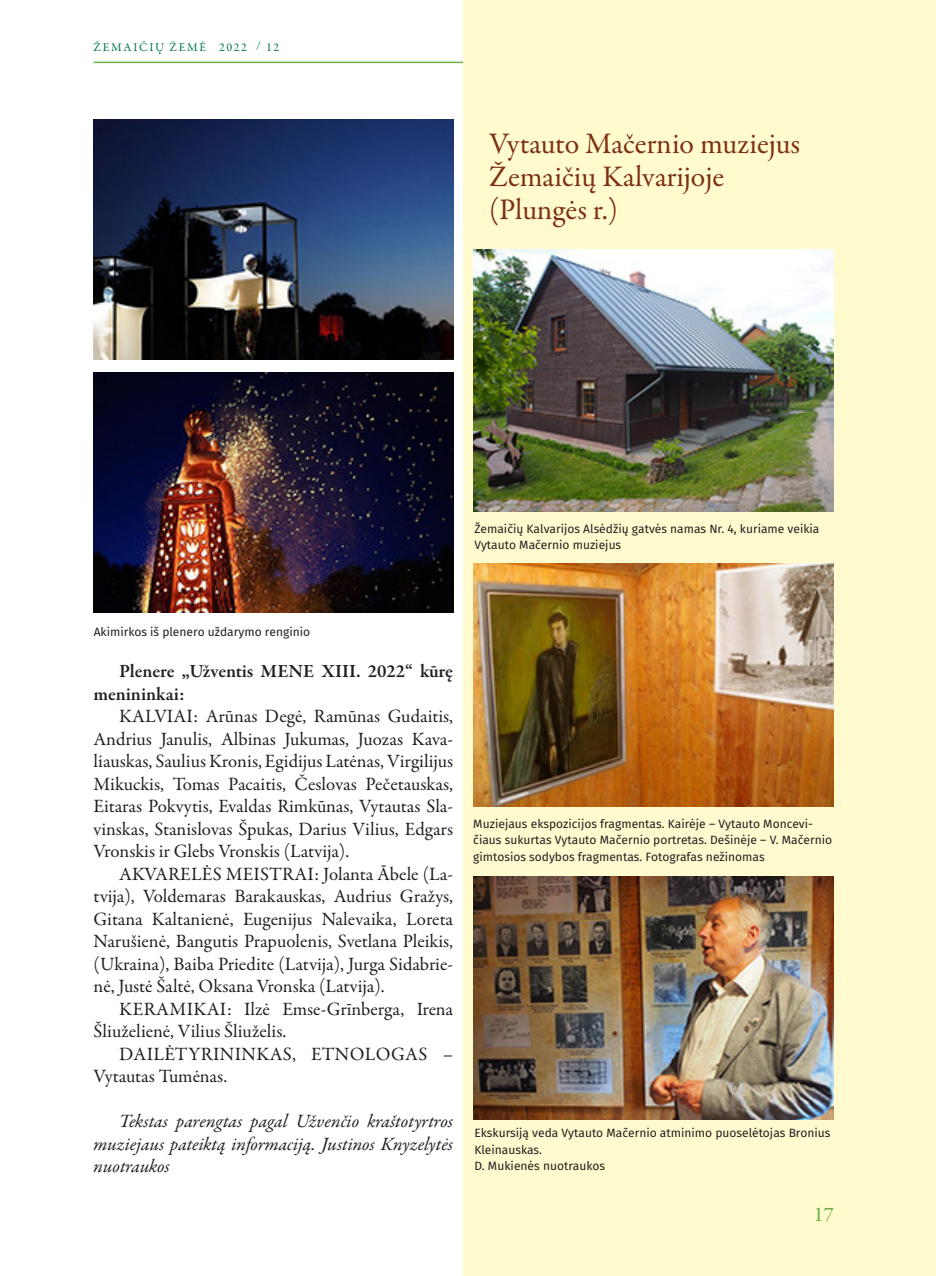
<style>
.page{position:relative;width:936px;height:1276px;background:#fff}
.page>*{position:absolute;margin:0;border:0;box-sizing:border-box;transform-origin:0 0}
.tekstas{font:30px "Garamond Premr Pro";letter-spacing:-.005em;color:#7d3014}
.t1{font:21px "Garamond Premr Pro";color:#6fb048}
.tekstas-2{font:18.9px/22.5px "Garamond Premr Pro";color:#231f20;text-align:justify}
.tekstas-3{font:italic 18.9px/22.5px "Garamond Premr Pro";letter-spacing:-.005em;color:#231f20;text-align:justify}
.tekstas-4{font:600 18.9px/22.5px "Garamond Premr Pro";letter-spacing:-.005em;color:#231f20}
.tekstas-5{font:18.9px/22.5px "Garamond Premr Pro";letter-spacing:.02em;color:#231f20}
.parašas{font:12px/16.5px "Fira Sans";color:#231f20}
.t2{font:12px "Garamond Premr Pro";letter-spacing:.14em;color:#00783e}
</style>
<div class="page">
<hr style="left:94px;top:62px;width:739px;height:1px;background:#6fb048">
<div style="left:463px;top:0;width:472px;height:1276px;background:#fffbcf"></div>
<img style="left:94px;top:119px;width:359px;height:240px">
<img style="left:94px;top:373px;width:360px;height:240px">
<img style="left:473px;top:250px;width:360px;height:261px">
<img style="left:473px;top:563px;width:360px;height:243px">
<img style="left:473px;top:876px;width:360px;height:243px">
<p class="t2" style="left:94px;top:40px;width:187px">ŽEMAIČIŲ ŽEMĖ 2022 / 12</p>
<p class="tekstas" style="left:489px;top:125px;width:312px">Vytauto Mačernio muziejus</p>
<p class="tekstas" style="left:489px;top:158px;width:237px">Žemaičių Kalvarijoje</p>
<p class="tekstas" style="left:489px;top:191px;width:130px">(Plungės r.)</p>
<p class="parašas" style="left:474px;top:521px;width:346px">Žemaičių Kalvarijos Alsėdžių gatvės namas Nr. 4, kuriame veikia<br>Vytauto Mačernio muziejus</p>
<p class="parašas" style="left:94px;top:624px;width:218px">Akimirkos iš plenero uždarymo renginio</p>
<p class="tekstas-4" style="left:94px;top:660px;width:361px;text-indent:26px">Plenere „Užventis MENE XIII. 2022“ kūrę menininkai:</p>
<p class="tekstas-2" style="left:94px;top:705px;width:361px;text-indent:26px">KALVIAI: Arūnas Degė, Ramūnas Gudaitis, Andrius Janulis, Albinas Jukumas, Juozas Kava&shy;liauskas, Saulius Kronis, Egidijus Latėnas, Virgilijus Mikuckis, Tomas Pacaitis, Česlovas Pečetauskas, Eitaras Pokvytis, Evaldas Rimkūnas, Vytautas Sla&shy;vinskas, Stanislovas Špukas, Darius Vilius, Edgars Vronskis ir Glebs Vronskis (Latvija).</p>
<p class="tekstas-2" style="left:94px;top:863px;width:361px;text-indent:26px">AKVARELĖS MEISTRAI: Jolanta Ābele (La&shy;tvija), Voldemaras Barakauskas, Audrius Gražys, Gitana Kaltanienė, Eugenijus Nalevaika, Loreta Narušienė, Bangutis Prapuolenis, Svetlana Pleikis, (Ukraina), Baiba Priedite (Latvija), Jurga Sidabrie&shy;nė, Justė Šaltė, Oksana Vronska (Latvija).</p>
<p class="tekstas-2" style="left:94px;top:998px;width:361px;text-indent:26px">KERAMIKAI: Ilzė Emse-Grīnberga, Irena<br>Šliuželienė, Vilius Šliuželis.</p>
<p class="tekstas-5" style="left:94px;top:1043px;width:361px;text-indent:26px">DAILĖTYRININKAS, ETNOLOGAS –<br>Vytautas Tumėnas.</p>
<p class="tekstas-3" style="left:94px;top:1111px;width:361px;text-indent:26px">Tekstas parengtas pagal Užvenčio kraštotyrtros muziejaus pateiktą informaciją. Justinos Knyzelytės nuotraukos</p>
<p class="parašas" style="left:473px;top:816px;width:360px">Muziejaus ekspozicijos fragmentas. Kairėje – Vytauto Moncevi&shy;čiaus sukurtas Vytauto Mačernio portretas. Dešinėje – V. Mačernio gimtosios sodybos fragmentas. Fotografas nežinomas</p>
<p class="parašas" style="left:474px;top:1125px;width:357px">Ekskursiją veda Vytauto Mačernio atminimo puoselėtojas Bronius<br>Kleinauskas.</p>
<p class="parašas" style="left:474px;top:1158px;width:132px">D. Mukienės nuotraukos</p>
<p class="t1" style="left:813px;top:1201px;width:22px">17</p>
</div>
